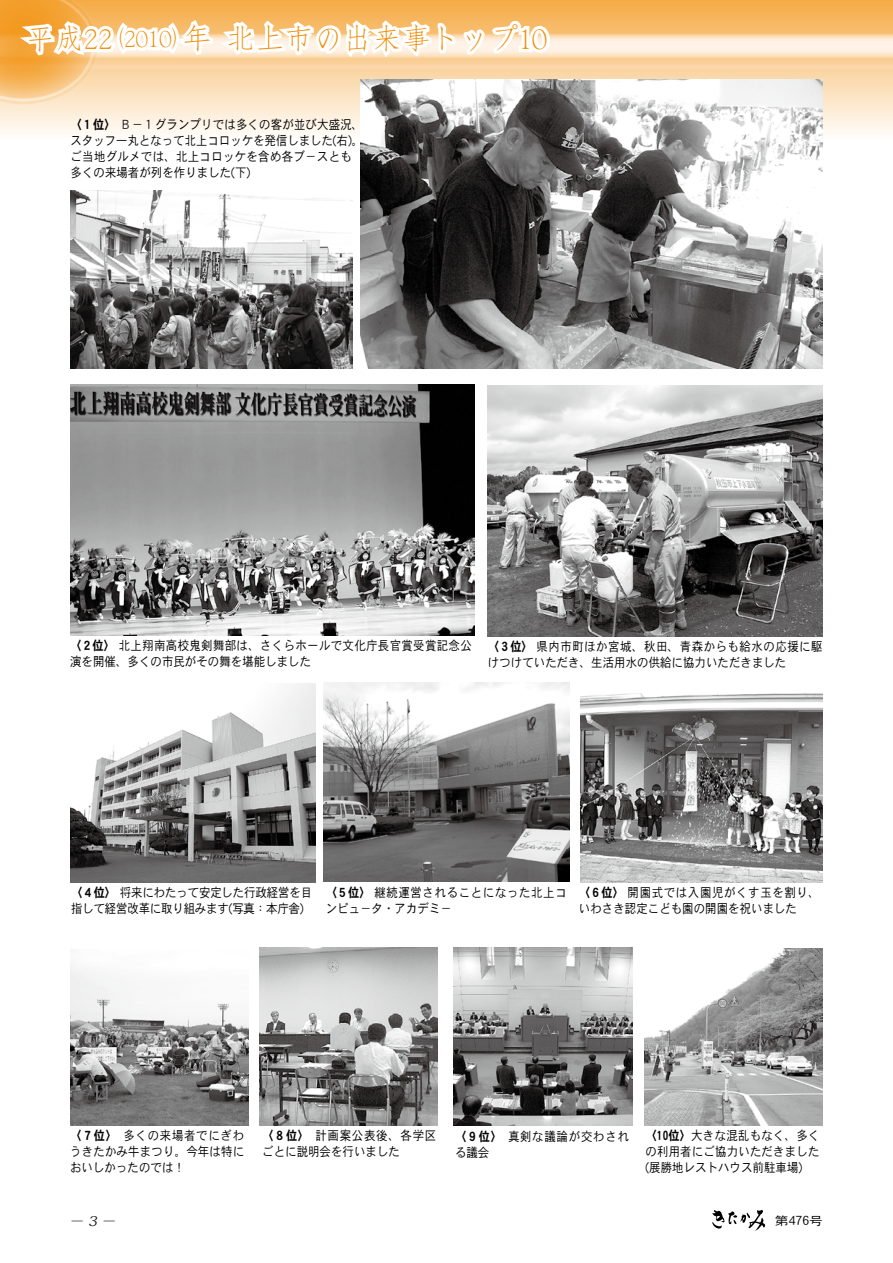
<style>
.page{position:relative;width:893px;height:1263px;background:#fff}
.page>*{position:absolute;margin:0;border:0;box-sizing:border-box;transform-origin:0 0}
.t1{font:29.7px "DF Sin So Std W3";letter-spacing:-.02em;color:#f18b00}
.t2{font:24.45px "DF Sin So Std W3";color:#f18b00}
.t3{font:italic 300 13.65px "Koz Min Pro";color:#000;scale:1.09 1}
.t4{font:12.75px/15.9px "DFHS Gothic Std W3";letter-spacing:.01em;color:#000;scale:.9 1}
.t5{font:12.75px/15.9px "DFHS Gothic Std W3";letter-spacing:-.02em;color:#000;scale:.9 1}
.t6{font:12.75px/15.9px "DFHS Gothic Std W3";letter-spacing:.05em;color:#000;scale:.9 1}
.t7{font:12.75px "DFHS Gothic Std W3";letter-spacing:.06em;color:#000;scale:.9 1}
.t8{font:12.75px "DFHS Gothic Std W7";color:#000;scale:.88 1}
.t9{font:12.75px "DFHS Gothic Std W3";letter-spacing:.065em;color:#000;scale:.88 1}
.t10{font:12.75px "DFHS Gothic Std W3";letter-spacing:.01em;color:#000;scale:1.09 1}
.s1{font-size:24.45px}
.s2{font-family:"DFHS Gothic Std W7"}
.s3{font-size:11.7px}
</style>
<div class="page">
<svg style="left:712px;top:1210px;width:53px;height:20px"></svg>
<img style="left:360px;top:194px;width:463px;height:175px">
<img style="left:580px;top:693px;width:243px;height:189px">
<img style="left:324px;top:682px;width:245px;height:199px">
<img style="left:70px;top:683px;width:246px;height:200px">
<svg style="left:0;top:0;width:893px;height:194px"></svg>
<img style="left:70px;top:191px;width:282px;height:177px">
<img style="left:70px;top:385px;width:405px;height:251px">
<img style="left:488px;top:386px;width:335px;height:250px">
<img style="left:70px;top:949px;width:179px;height:176px">
<img style="left:644px;top:948px;width:179px;height:177px">
<img style="left:259px;top:947px;width:179px;height:178px">
<img style="left:454px;top:947px;width:178px;height:178px">
<h1 class="t1" style="left:26px;top:22px;width:89px">平成22</h1>
<h1 class="t1" style="left:171px;top:22px;width:43px">年<span class="s1">)</span></h1>
<h2 class="t2" style="left:112px;top:25px;width:61px">(2010</h2>
<h1 class="t1" style="left:226px;top:22px;width:322px">北上市の出来事トップ10</h1>
<p class="t4" style="left:71px;top:117px;width:327px"><span class="s2">〈１位〉</span>Ｂ－１グランプリでは多くの客が並び大盛況、スタッフ一丸となって北上コロッケを発信しました右( 。(ご当地グルメでは、北上コロッケを含め各ブ－スとも多くの来場者が列を作りました下( (</p>
<p class="t4" style="left:70px;top:637px;width:448px"><span class="s2">〈２位〉</span>北上翔南高校鬼剣舞部は、さくらホールで文化庁長官賞受賞記念公演を開催、多くの市民がその舞を堪能しました</p>
<p class="t4" style="left:488px;top:639px;width:373px"><span class="s2">〈３位〉</span>県内市町ほか宮城、秋田、青森からも給水の応援に駆けつけていただき、生活用水の供給に協力いただきました</p>
<p class="t5" style="left:71px;top:884px;width:269px"><span class="s2">〈４位〉</span>将来にわたって安定した行政経営を目指して経営改革に取り組みます(写真：本庁舎(</p>
<p class="t6" style="left:326px;top:884px;width:269px"><span class="s2">〈５位〉</span>継続運営されることになった北上コンピュ－タ・アカデミ－</p>
<p class="t4" style="left:579px;top:884px;width:269px"><span class="s2">〈６位〉</span>開園式では入園児がくす玉を割り、いわさき認定こども園の開園を祝いました</p>
<p class="t7" style="left:123px;top:1129px;width:136px">多くの来場者でにぎわ</p>
<p class="t8" style="left:70px;top:1129px;width:55px">〈７位〉</p>
<p class="t4" style="left:70px;top:1143px;width:195px">うきたかみ牛まつり。今年は特においしかったのでは!</p>
<p class="t8" style="left:262px;top:1128px;width:55px">〈８位〉</p>
<p class="t4" style="left:262px;top:1143px;width:155px">ごとに説明会を行いました</p>
<p class="t7" style="left:315px;top:1128px;width:136px">計画案公表後、各学区</p>
<p class="t8" style="left:455px;top:1129px;width:55px">〈９位〉</p>
<p class="t4" style="left:455px;top:1144px;width:40px">る議会</p>
<p class="t9" style="left:508px;top:1129px;width:139px">真剣な議論が交わされ</p>
<p class="t4" style="left:645px;top:1127px;width:195px;text-align:justify"><span class="s2">〈10位〉</span>大きな混乱もなく、多くの利用者にご協力いただきました(展勝地レストハウス前駐車場(</p>
<p class="t3" style="left:69px;top:1211px;width:18px">－</p>
<p class="t3" style="left:101px;top:1211px;width:18px">－</p>
<p class="t10" style="left:775px;top:1213px;width:45px"><span class="s3">第</span>476<span class="s3">号</span></p>
</div>
